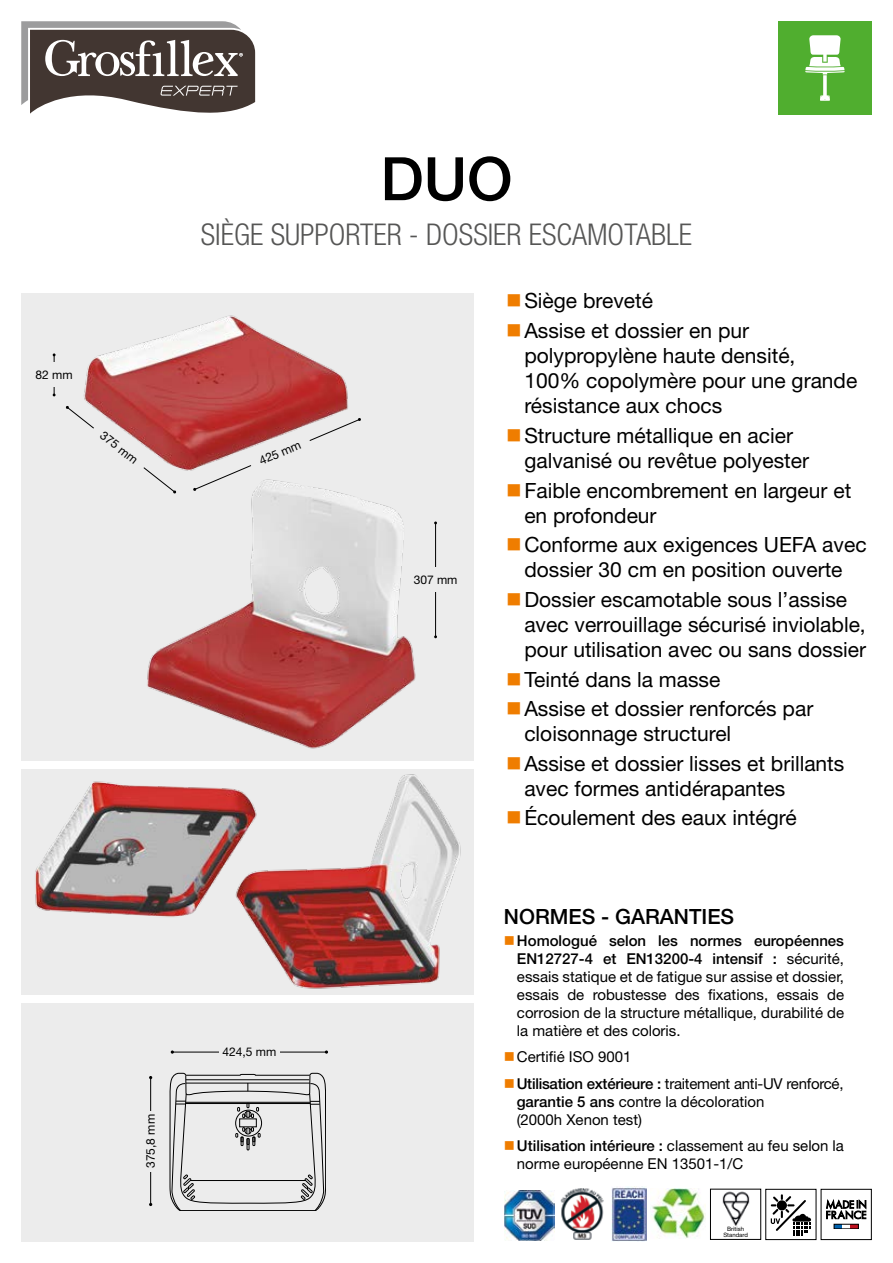
<style>
.page{position:relative;width:893px;height:1263px;background:#fff}
.page>*{position:absolute;margin:0;border:0;box-sizing:border-box;transform-origin:0 0}
.t1{font:500 60px "Helvetica Neue LT Std";color:#000}
.t2{font:300 condensed 30px "Helvetica Neue LT Std";color:#565655}
.t3{font:21px/25.2px "Helvetica Neue LT Std";color:#000}
.t4{font:500 21px "Helvetica Neue LT Std";color:#000}
.t5{font:15px/18px "Helvetica Neue LT Std";color:#000}
.t6{font:12px "Helvetica Neue LT Std";color:#000}
.t7{font:6px/6px "Helvetica Neue LT Std";color:#000;text-align:center}
.s1{font-weight:500}
</style>
<div class="page">
<div style="left:21px;top:293px;width:452px;height:468px;background:#ececec"></div>
<div style="left:21px;top:770px;width:452px;height:225px;background:#ececec"></div>
<div style="left:21px;top:1003px;width:452px;height:239px;background:#ececec"></div>
<img style="left:35px;top:781px;width:196px;height:136px">
<img style="left:231px;top:769px;width:237px;height:220px">
<img style="left:83px;top:315px;width:265px;height:156px">
<img style="left:147px;top:491px;width:269px;height:258px">
<hr style="left:54px;top:355px;width:1px;height:40px;background:#000">
<hr style="left:435px;top:523px;width:1px;height:114px;background:#000">
<div style="left:27px;top:363px;width:54px;height:24px;background:#ececec"></div>
<div style="left:408px;top:568px;width:55px;height:24px;background:#ececec"></div>
<hr style="left:150px;top:1077px;width:1px;height:127px;background:#000">
<hr style="left:172px;top:1052px;width:154px;height:1px;background:#000">
<div style="left:137px;top:1110px;width:27px;height:61px;background:#ececec"></div>
<div style="left:219px;top:1038px;width:61px;height:28px;background:#ececec"></div>
<svg style="left:170px;top:1073px;width:156px;height:138px"></svg>
<img style="left:504px;top:1190px;width:50px;height:50px">
<img style="left:560px;top:1188px;width:44px;height:52px">
<svg style="left:771px;top:1194px;width:40px;height:42px"></svg>
<div style="left:765px;top:1189px;width:51px;height:51px;border:1px solid #000"></div>
<svg style="left:826px;top:1199px;width:40px;height:20px"></svg>
<div style="left:834px;top:1224px;width:8px;height:5px;background:#0062ae"></div>
<div style="left:850px;top:1224px;width:8px;height:5px;background:#be111f"></div>
<div style="left:834px;top:1224px;width:24px;height:5px;border:1px solid #000"></div>
<div style="left:821px;top:1189px;width:51px;height:51px;border:1px solid #000"></div>
<img style="left:611px;top:1186px;width:35px;height:56px">
<img style="left:650px;top:1189px;width:56px;height:49px">
<img style="left:722px;top:1191px;width:28px;height:35px">
<div style="left:710px;top:1189px;width:51px;height:51px;border:1px solid #000"></div>
<svg style="left:193px;top:418px;width:168px;height:73px"></svg>
<svg style="left:66px;top:406px;width:110px;height:88px"></svg>
<svg style="left:21px;top:21px;width:234px;height:93px"></svg>
<div style="left:778px;top:21px;width:94px;height:94px;background:#50ae2f"></div>
<svg style="left:805px;top:35px;width:40px;height:66px"></svg>
<p class="t6" style="left:36px;top:368px;width:39px">82 mm</p>
<p class="t6" style="left:106px;top:428px;width:45px;rotate:38deg">375 mm</p>
<p class="t6" style="left:144px;top:1168px;width:55px;rotate:-90deg">375,8 mm</p>
<h1 class="t1" style="left:380px;top:143px;width:134px">DUO</h1>
<h2 class="t2" style="left:201px;top:217px;width:493px">SIÈGE SUPPORTER - DOSSIER ESCAMOTABLE</h2>
<p class="t6" style="left:257px;top:454px;width:45px;rotate:-23deg">425 mm</p>
<p class="t6" style="left:222px;top:1045px;width:55px">424,5 mm</p>
<p class="t6" style="left:414px;top:573px;width:45px">307 mm</p>
<p class="t3" style="left:524px;top:286px;width:226px;line-height:29.4px">Siège breveté<br>Assise et dossier en pur</p>
<p class="t3" style="left:524px;top:343px;width:334px">polypropylène haute densité,<br>100% copolymère pour une grande résistance aux chocs</p>
<p class="t3" style="left:524px;top:423px;width:286px">Structure métallique en acier galvanisé ou revêtue polyester</p>
<p class="t3" style="left:524px;top:477px;width:328px">Faible encombrement en largeur et en profondeur</p>
<p class="t3" style="left:524px;top:532px;width:344px">Conforme aux exigences UEFA avec dossier 30 cm en position ouverte</p>
<p class="t3" style="left:524px;top:586px;width:343px">Dossier escamotable sous l’assise avec verrouillage sécurisé inviolable, pour utilisation avec ou sans dossier</p>
<p class="t3" style="left:524px;top:664px;width:290px;line-height:29.4px">Teinté dans la masse<br>Assise et dossier renforcés par</p>
<p class="t3" style="left:524px;top:719px;width:322px;line-height:29.4px">cloisonnage structurel<br>Assise et dossier lisses et brillants</p>
<p class="t3" style="left:524px;top:773px;width:274px;line-height:29.4px">avec formes antidérapantes<br>Écoulement des eaux intégré</p>
<p class="t4" style="left:504px;top:903px;width:232px">NORMES - GARANTIES</p>
<p class="t5" style="left:517px;top:931px;width:329px;text-align:justify"><span class="s1">Homologué selon les normes européennes EN12727-4 et EN13200-4 intensif :</span> sécurité, essais statique et de fatigue sur assise et dossier, essais de robustesse des fixations, essais de corrosion de la structure métallique, durabilité de la matière et des coloris.</p>
<p class="t5" style="left:517px;top:1043px;width:328px;line-height:26.5px">Certifié ISO 9001<br><span class="s1">Utilisation extérieure :</span> traitement anti-UV renforcé,</p>
<p class="t5" style="left:517px;top:1092px;width:249px"><span class="s1">garantie 5 ans</span> contre la décoloration (2000h Xenon test)</p>
<p class="t5" style="left:517px;top:1137px;width:329px"><span class="s1">Utilisation intérieure :</span> classement au feu selon la norme européenne EN 13501-1/C</p>
<p class="t7" style="left:723px;top:1225px;width:26px">British<br>Standard</p>
</div>
